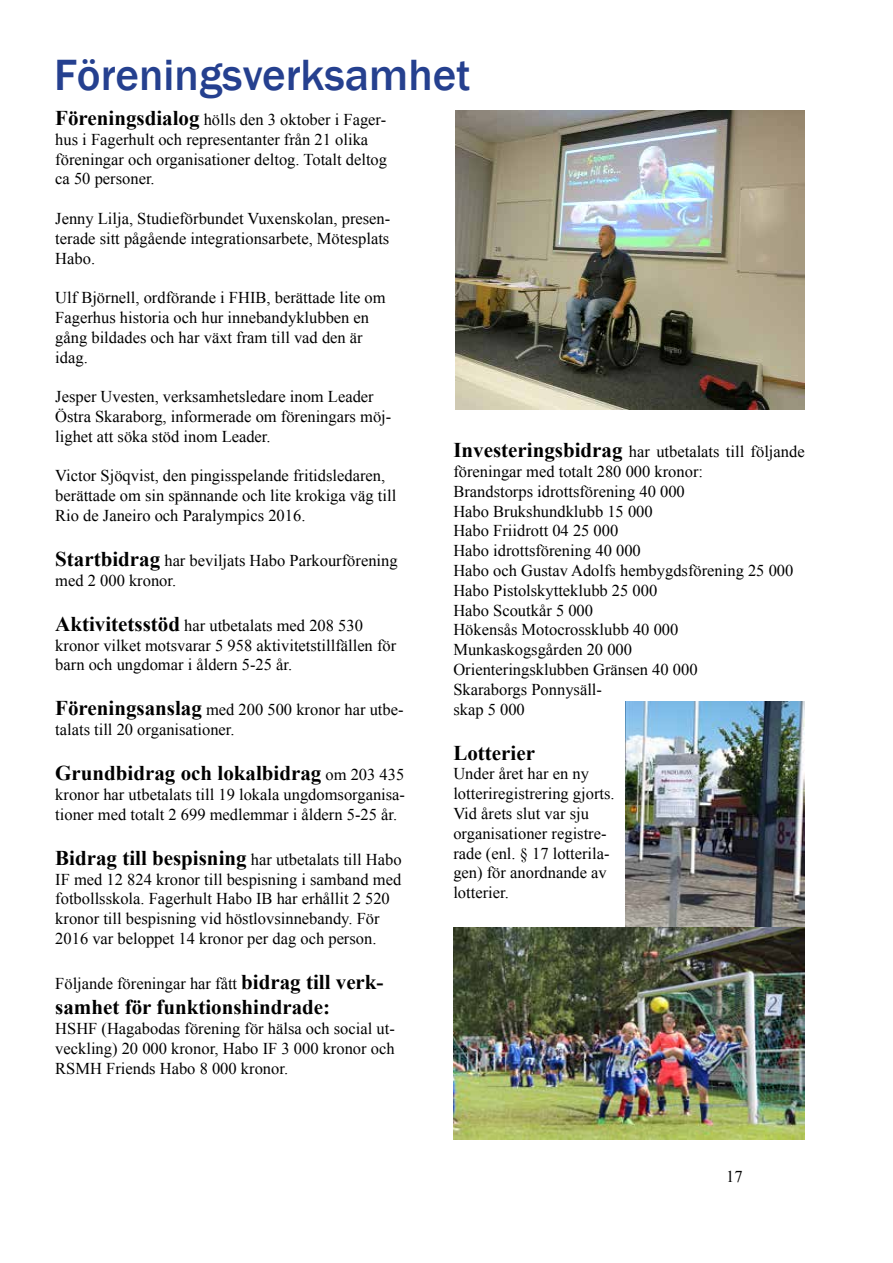
<style>
.page{position:relative;width:893px;height:1263px;background:#fff}
.page>*{position:absolute;margin:0;border:0;box-sizing:border-box;transform-origin:0 0}
.t1{font:500 45px "Franklin Gothic";color:#25408f}
.t2{font:700 21px "Times New Roman";color:#000}
.t3{font:16.5px/19.8px "Times New Roman";color:#000}
.s1{font-weight:700;font-size:21px}
.s2{font-weight:400;font-size:16.5px}
</style>
<div class="page">
<img style="left:456px;top:111px;width:348px;height:298px">
<img style="left:625px;top:702px;width:179px;height:225px">
<img style="left:454px;top:927px;width:351px;height:212px">
<h1 class="t1" style="left:54px;top:47px;width:418px">Föreningsverksamhet</h1>
<p class="t3" style="left:55px;top:109px;width:333px"><span class="s1">Föreningsdialog</span> hölls den 3 oktober i Fager&shy;hus i Fagerhult och representanter från 21 olika föreningar och organisationer deltog. Totalt deltog ca 50 personer.</p>
<p class="t3" style="left:55px;top:208px;width:337px;text-align:justify">Jenny Lilja, Studieförbundet Vuxenskolan, presen&shy;terade sitt pågående integrationsarbete, Mötesplats Habo.</p>
<p class="t3" style="left:55px;top:287px;width:332px">Ulf Björnell, ordförande i FHIB, berättade lite om Fagerhus historia och hur innebandyklubben en gång bildades och har växt fram till vad den är idag.</p>
<p class="t3" style="left:55px;top:386px;width:338px">Jesper Uvesten, verksamhetsledare inom Leader<br>Östra Skaraborg, informerade om föreningars möj&shy;lighet att söka stöd inom Leader.</p>
<p class="t3" style="left:55px;top:466px;width:342px">Victor Sjöqvist, den pingisspelande fritidsledaren, berättade om sin spännande och lite krokiga väg till<br>Rio de Janeiro och Paralympics 2016.</p>
<p class="t3" style="left:55px;top:550px;width:344px"><span class="s1">Startbidrag</span> har beviljats Habo Parkourförening med 2 000 kronor.</p>
<p class="t3" style="left:55px;top:615px;width:342px"><span class="s1">Aktivitetsstöd</span> har utbetalats med 208 530 kronor vilket motsvarar 5 958 aktivitetstillfällen för barn och ungdomar i åldern 5-25 år.</p>
<p class="t3" style="left:55px;top:700px;width:350px"><span class="s1">Föreningsanslag</span> med 200 500 kronor har utbe&shy;talats till 20 organisationer.</p>
<p class="t2" style="left:55px;top:759px;width:351px">Grundbidrag och lokalbidrag <span class="s2">om 203 435</span></p>
<p class="t3" style="left:55px;top:784px;width:351px">kronor har utbetalats till 19 lokala ungdomsorganisa&shy;tioner med totalt 2 699 medlemmar i åldern 5-25 år.</p>
<p class="t3" style="left:55px;top:849px;width:348px"><span class="s1">Bidrag till bespisning</span> har utbetalats till Habo IF med 12 824 kronor till bespisning i samband med fotbollsskola. Fagerhult Habo IB har erhållit 2 520 kronor till bespisning vid höstlovsinnebandy. För 2016 var beloppet 14 kronor per dag och person.</p>
<p class="t3" style="left:55px;top:973px;width:330px">Följande föreningar har fått <span class="s1">bidrag till verk-</span></p>
<p class="t2" style="left:55px;top:993px;width:276px">samhet för funktionshindrade:</p>
<p class="t3" style="left:55px;top:1018px;width:341px;text-align:justify">HSHF (Hagabodas förening för hälsa och social ut&shy;veckling) 20 000 kronor, Habo IF 3 000 kronor och RSMH Friends Habo 8 000 kronor.</p>
<p class="t3" style="left:453px;top:442px;width:353px"><span class="s1">Investeringsbidrag</span> har utbetalats till följande föreningar med totalt 280 000 kronor:<br>Brandstorps idrottsförening 40 000<br>Habo Brukshundklubb 15 000<br>Habo Friidrott 04 25 000<br>Habo idrottsförening 40 000<br>Habo och Gustav Adolfs hembygdsförening 25 000<br>Habo Pistolskytteklubb 25 000<br>Habo Scoutkår 5 000<br>Hökensås Motocrossklubb 40 000<br>Munkaskogsgården 20 000<br>Orienteringsklubben Gränsen 40 000<br>Skaraborgs Ponnysäll-<br>skap 5 000</p>
<p class="t2" style="left:453px;top:738px;width:83px">Lotterier</p>
<p class="t3" style="left:453px;top:764px;width:163px">Under året har en ny lotteriregistrering gjorts.<br>Vid årets slut var sju organisationer registre&shy;rade (enl. § 17 lotterila&shy;gen) för anordnande av lotterier.</p>
<p class="t3" style="left:726px;top:1166px;width:18px">17</p>
</div>
